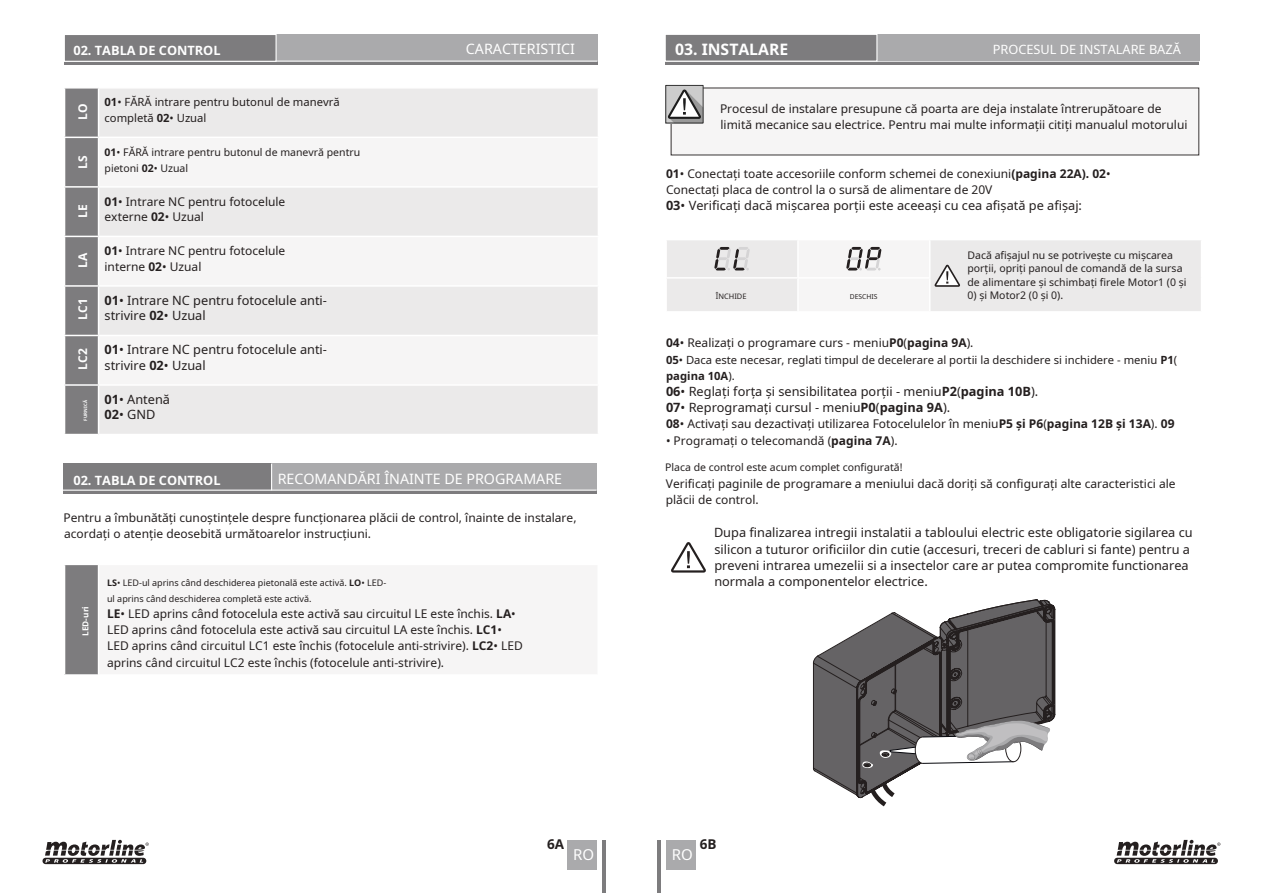
<style>
.page{position:relative;width:1263px;height:893px;background:#fff}
.page>*{position:absolute;margin:0;border:0;box-sizing:border-box;transform-origin:0 0}
.t1{font:700 15.75px "Noto Sans";color:#fff}
.t2{font:15px "Noto Sans";color:#fff}
.t3{font:14.25px "Noto Sans";color:#fff}
.t4{font:700 13.5px "Noto Sans";color:#241f1f}
.t5{font:12.75px/15.8px "Noto Sans";color:#241f1f}
.t6{font:700 12.75px "Noto Sans";color:#fff}
.t7{font:12.75px "Noto Sans";color:#fff}
.t8{font:12px/16.2px "Noto Sans";color:#241f1f}
.t9{font:700 12px "Noto Sans";color:#fff}
.t10{font:11.25px/15.8px "Noto Sans";color:#241f1f}
.t11{font:10.5px/13.5px "Noto Sans";color:#241f1f}
.t12{font:9px "Noto Sans";color:#241f1f}
.t13{font:700 8.25px "Noto Sans";color:#fff}
.t14{font:7.5px "Noto Sans";color:#241f1f}
.t15{font:6.75px "Noto Sans";color:#241f1f}
.t16{font:700 4.5px "Noto Sans";color:#fff}
.s1{font-weight:700}
</style>
<div class="page">
<div style="left:64px;top:35px;width:533px;height:30px;background:#7d7c7e"></div>
<div style="left:665px;top:35px;width:534px;height:30px;background:#7d7c7e"></div>
<div style="left:248px;top:35px;width:349px;height:26px;background:#aaaaac"></div>
<hr style="left:657px;top:61px;width:542px;height:1px;background:#fff">
<hr style="left:43px;top:61px;width:554px;height:1px;background:#fff">
<div style="left:666px;top:840px;width:30px;height:29px;background:#aaaaac"></div>
<div style="left:567px;top:840px;width:30px;height:29px;background:#aaaaac"></div>
<hr style="left:603px;top:840px;width:3px;height:53px;background:#7d7c7e">
<hr style="left:657px;top:840px;width:3px;height:53px;background:#7d7c7e">
<div style="left:849px;top:35px;width:350px;height:26px;background:#aaaaac"></div>
<div style="left:63px;top:463px;width:534px;height:31px;background:#7d7c7e"></div>
<div style="left:272px;top:463px;width:325px;height:27px;background:#aaaaac"></div>
<hr style="left:42px;top:490px;width:555px;height:1px;background:#fff">
<svg style="left:271px;top:463px;width:1px;height:27px"></svg>
<svg style="left:813px;top:599px;width:241px;height:208px"></svg>
<svg style="left:671px;top:542px;width:35px;height:31px"></svg>
<div style="left:665px;top:34px;width:212px;height:28px;background:#7d7c7e;border:1px solid #fff"></div>
<div style="left:64px;top:34px;width:213px;height:28px;background:#7d7c7e;border:1px solid #fff"></div>
<svg style="left:1114px;top:840px;width:106px;height:24px"></svg>
<svg style="left:43px;top:840px;width:106px;height:24px"></svg>
<svg style="left:65px;top:89px;width:33px;height:345px;background:#7f7e80"></svg>
<div style="left:99px;top:89px;width:499px;height:345px;background:#ebeaea"></div>
<svg style="left:99px;top:138px;width:499px;height:246px;fill:#f6f5f5"></svg>
<hr style="left:64px;top:137px;width:35px;height:1px;background:#fff">
<hr style="left:99px;top:137px;width:500px;height:1px;background:#fff">
<hr style="left:64px;top:186px;width:35px;height:2px;background:#fff">
<hr style="left:99px;top:186px;width:500px;height:2px;background:#fff">
<hr style="left:64px;top:236px;width:35px;height:1px;background:#fff">
<hr style="left:99px;top:236px;width:500px;height:1px;background:#fff">
<hr style="left:64px;top:285px;width:35px;height:2px;background:#fff">
<hr style="left:99px;top:285px;width:500px;height:2px;background:#fff">
<hr style="left:64px;top:335px;width:35px;height:1px;background:#fff">
<hr style="left:99px;top:335px;width:500px;height:1px;background:#fff">
<hr style="left:64px;top:384px;width:35px;height:2px;background:#fff">
<hr style="left:99px;top:384px;width:500px;height:2px;background:#fff">
<div style="left:65px;top:564px;width:34px;height:111px;background:#7d7c7e"></div>
<div style="left:99px;top:564px;width:499px;height:111px;background:#f6f5f5"></div>
<hr style="left:64px;top:564px;width:35px;height:1px;background:#fff">
<hr style="left:99px;top:564px;width:500px;height:1px;background:#fff">
<hr style="left:98px;top:565px;width:1px;height:109px;background:#fff">
<hr style="left:597px;top:565px;width:2px;height:109px;background:#fff">
<hr style="left:64px;top:674px;width:35px;height:2px;background:#fff">
<hr style="left:99px;top:674px;width:500px;height:2px;background:#fff">
<svg style="left:667px;top:240px;width:534px;height:71px"></svg>
<div style="left:665px;top:85px;width:38px;height:38px;background:#ccc"></div>
<svg style="left:668px;top:87px;width:531px;height:69px"></svg>
<div style="left:665px;top:85px;width:38px;height:38px;border:1px solid #333"></div>
<p class="t6" style="left:73px;top:42px;width:149px">02. TABLA DE CONTROL</p>
<p class="t3" style="left:466px;top:39px;width:111px">CARACTERISTICI</p>
<h1 class="t1" style="left:675px;top:39px;width:115px">03. INSTALARE</h1>
<p class="t7" style="left:993px;top:41px;width:190px">PROCESUL DE INSTALARE BAZĂ</p>
<p class="t9" style="left:74px;top:120px;width:18px;rotate:-90deg">LO</p>
<p class="t9" style="left:74px;top:169px;width:15px;rotate:-90deg">LS</p>
<p class="t9" style="left:74px;top:218px;width:15px;rotate:-90deg">LE</p>
<p class="t9" style="left:74px;top:268px;width:17px;rotate:-90deg">LA</p>
<p class="t9" style="left:74px;top:320px;width:23px;rotate:-90deg">LC1</p>
<p class="t9" style="left:74px;top:370px;width:23px;rotate:-90deg">LC2</p>
<p class="t16" style="left:82px;top:420px;width:22px;rotate:-90deg">FURNICĂ</p>
<p class="t10" style="left:105px;top:94px;width:237px"><span class="s1">01</span>• FĂRĂ intrare pentru butonul de manevră completă <span class="s1">02</span>• Uzual</p>
<p class="t8" style="left:720px;top:100px;width:469px">Procesul de instalare presupune că poarta are deja instalate întrerupătoare de limită mecanice sau electrice. Pentru mai multe informații citiți manualul motorului</p>
<p class="t11" style="left:105px;top:144px;width:257px;line-height:15.8px"><span class="s1">01</span>• FĂRĂ intrare pentru butonul de manevră pentru pietoni <span class="s1">02</span>• Uzual</p>
<p class="t8" style="left:666px;top:165px;width:446px"><span class="s1">01</span>• Conectați toate accesoriile conform schemei de conexiuni<span class="s1">(pagina 22A). 02</span>•<br>Conectați placa de control la o sursă de alimentare de 20V</p>
<p class="t5" style="left:666px;top:197px;width:417px"><span class="s1">03</span>• Verificați dacă mișcarea porții este aceeași cu cea afișată pe afișaj:</p>
<p class="t8" style="left:105px;top:193px;width:182px;line-height:15.8px"><span class="s1">01</span>• Intrare NC pentru fotocelule externe <span class="s1">02</span>• Uzual</p>
<p class="t8" style="left:105px;top:242px;width:182px;line-height:15.8px"><span class="s1">01</span>• Intrare NC pentru fotocelule interne <span class="s1">02</span>• Uzual</p>
<p class="t11" style="left:967px;top:248px;width:221px">Dacă afișajul nu se potrivește cu mișcarea porții, opriți panoul de comandă de la sursa de alimentare și schimbați firele Motor1 (0 și</p>
<p class="t11" style="left:967px;top:288px;width:97px">0) și Motor2 (0 și 0).</p>
<p class="t5" style="left:105px;top:292px;width:224px"><span class="s1">01</span>• Intrare NC pentru fotocelule anti&shy;strivire <span class="s1">02</span>• Uzual</p>
<p class="t14" style="left:716px;top:291px;width:32px">ÎNCHIDE</p>
<p class="t15" style="left:850px;top:292px;width:29px">DESCHIS</p>
<p class="t5" style="left:105px;top:341px;width:224px"><span class="s1">01</span>• Intrare NC pentru fotocelule anti&shy;strivire <span class="s1">02</span>• Uzual</p>
<p class="t8" style="left:666px;top:335px;width:309px"><span class="s1">04</span>• Realizați o programare curs - meniu<span class="s1">P0</span>(<span class="s1">pagina 9A</span>).</p>
<p class="t10" style="left:666px;top:351px;width:513px;line-height:16.2px"><span class="s1">05</span>• Daca este necesar, reglati timpul de decelerare al portii la deschidere si inchidere - meniu <span class="s1">P1</span>( <span class="s1">pagina 10A</span>).</p>
<p class="t5" style="left:666px;top:383px;width:374px;line-height:16.2px"><span class="s1">06</span>• Reglați forța și sensibilitatea porții - meniu<span class="s1">P2</span>(<span class="s1">pagina 10B</span>).<br><span class="s1">07</span>• Reprogramați cursul - meniu<span class="s1">P0</span>(<span class="s1">pagina 9A</span>).</p>
<p class="t8" style="left:666px;top:416px;width:510px"><span class="s1">08</span>• Activați sau dezactivați utilizarea Fotocelulelor în meniu<span class="s1">P5 și P6</span>(<span class="s1">pagina 12B și 13A</span>). <span class="s1">09</span></p>
<p class="t8" style="left:666px;top:432px;width:233px">• Programați o telecomandă (<span class="s1">pagina 7A</span>).</p>
<p class="t5" style="left:105px;top:391px;width:67px"><span class="s1">01</span>• Antenă<br><span class="s1">02</span>• GND</p>
<p class="t6" style="left:73px;top:471px;width:149px">02. TABLA DE CONTROL</p>
<p class="t3" style="left:278px;top:468px;width:286px">RECOMANDĂRI ÎNAINTE DE PROGRAMARE</p>
<p class="t8" style="left:63px;top:509px;width:515px">Pentru a îmbunătăți cunoștințele despre funcționarea plăcii de control, înainte de instalare, acordați o atenție deosebită următoarelor instrucțiuni.</p>
<p class="t11" style="left:665px;top:460px;width:239px">Placa de control este acum complet configurată!</p>
<p class="t8" style="left:666px;top:475px;width:511px">Verificați paginile de programare a meniului dacă doriți să configurați alte caracteristici ale plăcii de control.</p>
<p class="t5" style="left:714px;top:524px;width:480px;line-height:16.2px">Dupa finalizarea intregii instalatii a tabloului electric este obligatorie sigilarea cu silicon a tuturor orificiilor din cutie (accesuri, treceri de cabluri si fante) pentru a preveni intrarea umezelii si a insectelor care ar putea compromite functionarea</p>
<p class="t13" style="left:80px;top:636px;width:31px;rotate:-90deg">LED-uri</p>
<p class="t12" style="left:107px;top:576px;width:281px"><span class="s1">LS</span>• LED-ul aprins când deschiderea pietonală este activă. <span class="s1">LO</span>• LED-</p>
<p class="t5" style="left:714px;top:573px;width:215px">normala a componentelor electrice.</p>
<p class="t12" style="left:107px;top:592px;width:206px">ul aprins când deschiderea completă este activă.</p>
<p class="t8" style="left:107px;top:605px;width:417px"><span class="s1">LE</span>• LED aprins când fotocelula este activă sau circuitul LE este închis. <span class="s1">LA</span>• LED aprins când fotocelula este activă sau circuitul LA este închis. <span class="s1">LC1</span>• LED aprins când circuitul LC1 este închis (fotocelule anti-strivire). <span class="s1">LC2</span>• LED aprins când circuitul LC2 este închis (fotocelule anti-strivire).</p>
<p class="t4" style="left:547px;top:835px;width:19px">6A</p>
<p class="t4" style="left:700px;top:835px;width:18px">6B</p>
<p class="t2" style="left:573px;top:844px;width:23px">RO</p>
<p class="t2" style="left:672px;top:844px;width:23px">RO</p>
</div>
